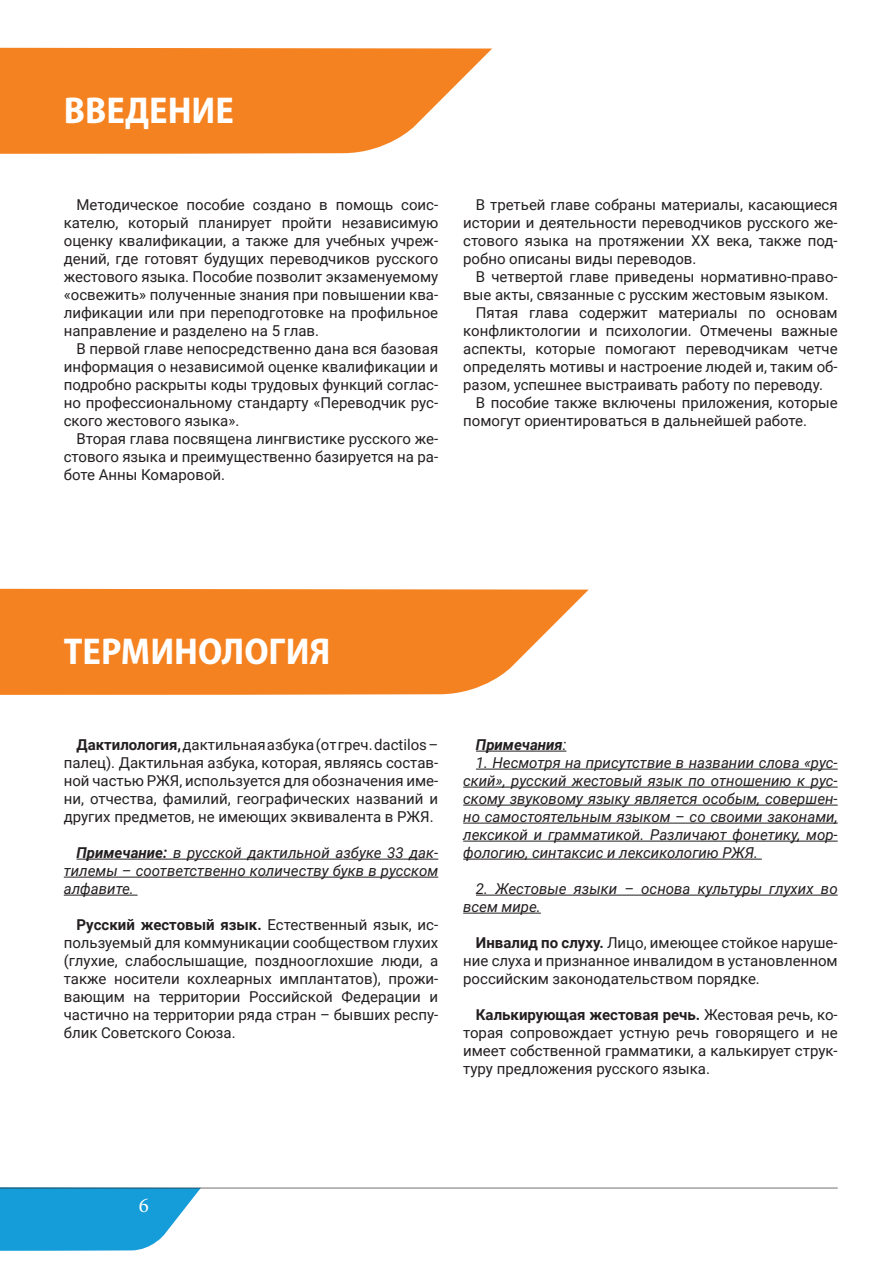
<style>
.page{position:relative;width:893px;height:1263px;background:#fff}
.page>*{position:absolute;margin:0;border:0;box-sizing:border-box;transform-origin:0 0}
.Paragraph_Style_1{font:700 semi-condensed 37.5px "Myriad Pro";color:#fff}
.t1{font:21px "Minion Pro";color:#fff}
.текст{font:15px/18px "Roboto";color:#231f20;text-align:justify}
.текст-2{font:italic 15px/18px "Roboto";color:#231f20;text-align:justify}
.текст-3{font:italic 700 15px "Roboto";color:#231f20}
.s1{font-weight:700}
.s2{font-weight:400}
</style>
<div class="page">
<svg style="left:0;top:1189px;width:200px;height:62px;background:#32a9dd"></svg>
<hr style="left:0;top:1187px;width:838px;height:2px;background:#231f20">
<svg style="left:0;top:48px;width:492px;height:106px;background:#f69039"></svg>
<svg style="left:0;top:589px;width:589px;height:106px;background:#f58e35"></svg>
<hr style="left:77px;top:859px;width:361px;height:1px;background:#231f20">
<hr style="left:64px;top:877px;width:374px;height:1px;background:#231f20">
<hr style="left:64px;top:895px;width:74px;height:1px;background:#231f20">
<hr style="left:476px;top:751px;width:90px;height:1px;background:#231f20">
<hr style="left:476px;top:769px;width:362px;height:1px;background:#231f20">
<hr style="left:463px;top:787px;width:375px;height:1px;background:#231f20">
<hr style="left:463px;top:805px;width:375px;height:1px;background:#231f20">
<hr style="left:463px;top:823px;width:375px;height:1px;background:#231f20">
<hr style="left:463px;top:841px;width:375px;height:1px;background:#231f20">
<hr style="left:463px;top:859px;width:299px;height:1px;background:#231f20">
<hr style="left:476px;top:895px;width:362px;height:1px;background:#231f20">
<hr style="left:463px;top:913px;width:78px;height:1px;background:#231f20">
<p class="Paragraph_Style_1" style="left:64px;top:89px;width:172px">ВВЕДЕНИЕ</p>
<p class="текст" style="left:64px;top:195px;width:376px;text-indent:13px">Методическое пособие создано в помощь соис&shy;кателю, который планирует пройти независимую оценку квалификации, а также для учебных учреж&shy;дений, где готовят будущих переводчиков русского жестового языка. Пособие позволит экзаменуемому «освежить» полученные знания при повышении ква&shy;лификации или при переподготовке на профильное направление и разделено на 5 глав.</p>
<p class="текст" style="left:64px;top:339px;width:376px;text-indent:13px">В первой главе непосредственно дана вся базовая информация о независимой оценке квалификации и подробно раскрыты коды трудовых функций соглас&shy;но профессиональному стандарту «Переводчик рус&shy;ского жестового языка».</p>
<p class="текст" style="left:64px;top:429px;width:376px;text-indent:13px">Вторая глава посвящена лингвистике русского же&shy;стового языка и преимущественно базируется на ра&shy;боте Анны Комаровой.</p>
<p class="текст" style="left:463px;top:195px;width:376px;text-indent:13px">В третьей главе собраны материалы, касающиеся истории и деятельности переводчиков русского же&shy;стового языка на протяжении XX века, также под&shy;робно описаны виды переводов.</p>
<p class="текст" style="left:463px;top:267px;width:376px;text-indent:13px">В четвертой главе приведены нормативно-право&shy;вые акты, связанные с русским жестовым языком.</p>
<p class="текст" style="left:463px;top:303px;width:376px;text-indent:13px">Пятая глава содержит материалы по основам конфликтологии и психологии. Отмечены важные аспекты, которые помогают переводчикам четче определять мотивы и настроение людей и, таким об&shy;разом, успешнее выстраивать работу по переводу.</p>
<p class="текст" style="left:463px;top:393px;width:376px;text-indent:13px">В пособие также включены приложения, которые помогут ориентироваться в дальнейшей работе.</p>
<p class="Paragraph_Style_1" style="left:64px;top:630px;width:268px">ТЕРМИНОЛОГИЯ</p>
<p class="текст" style="left:64px;top:735px;width:376px;text-indent:13px"><span class="s1">Дактилология,</span>дактильная азбука (от греч. dactilos – палец). Дактильная азбука, которая, являясь состав&shy;ной частью РЖЯ, используется для обозначения име&shy;ни, отчества, фамилий, географических названий и других предметов, не имеющих эквивалента в РЖЯ.</p>
<p class="текст-2" style="left:64px;top:843px;width:376px;text-indent:13px"><span class="s1">Примечание:</span> в русской дактильной азбуке 33 дак&shy;тилемы – соответственно количеству букв в русском алфавите.</p>
<p class="текст" style="left:64px;top:915px;width:376px;text-indent:13px"><span class="s1">Русский жестовый язык.</span> Естественный язык, ис&shy;пользуемый для коммуникации сообществом глухих (глухие, слабослышащие, позднооглохшие люди, а также носители кохлеарных имплантатов), прожи&shy;вающим на территории Российской Федерации и частично на территории ряда стран – бывших респу&shy;блик Советского Союза.</p>
<p class="текст-3" style="left:476px;top:734px;width:92px">Примечания<span class="s2">:</span></p>
<p class="текст-2" style="left:463px;top:753px;width:376px;text-indent:13px">1. Несмотря на присутствие в названии слова «рус&shy;ский», русский жестовый язык по отношению к рус&shy;скому звуковому языку является особым, совершен&shy;но самостоятельным языком – со своими законами, лексикой и грамматикой. Различают фонетику, мор&shy;фологию, синтаксис и лексикологию РЖЯ.</p>
<p class="текст-2" style="left:463px;top:879px;width:376px;text-indent:13px">2. Жестовые языки – основа культуры глухих во всем мире.</p>
<p class="текст" style="left:463px;top:933px;width:376px;text-indent:13px"><span class="s1">Инвалид по слуху.</span> Лицо, имеющее стойкое наруше&shy;ние слуха и признанное инвалидом в установленном российским законодательством порядке.</p>
<p class="текст" style="left:463px;top:1005px;width:376px;text-indent:13px"><span class="s1">Калькирующая жестовая речь.</span> Жестовая речь, ко&shy;торая сопровождает устную речь говорящего и не имеет собственной грамматики, а калькирует струк&shy;туру предложения русского языка.</p>
<h2 class="t1" style="left:139px;top:1191px;width:12px">6</h2>
</div>
